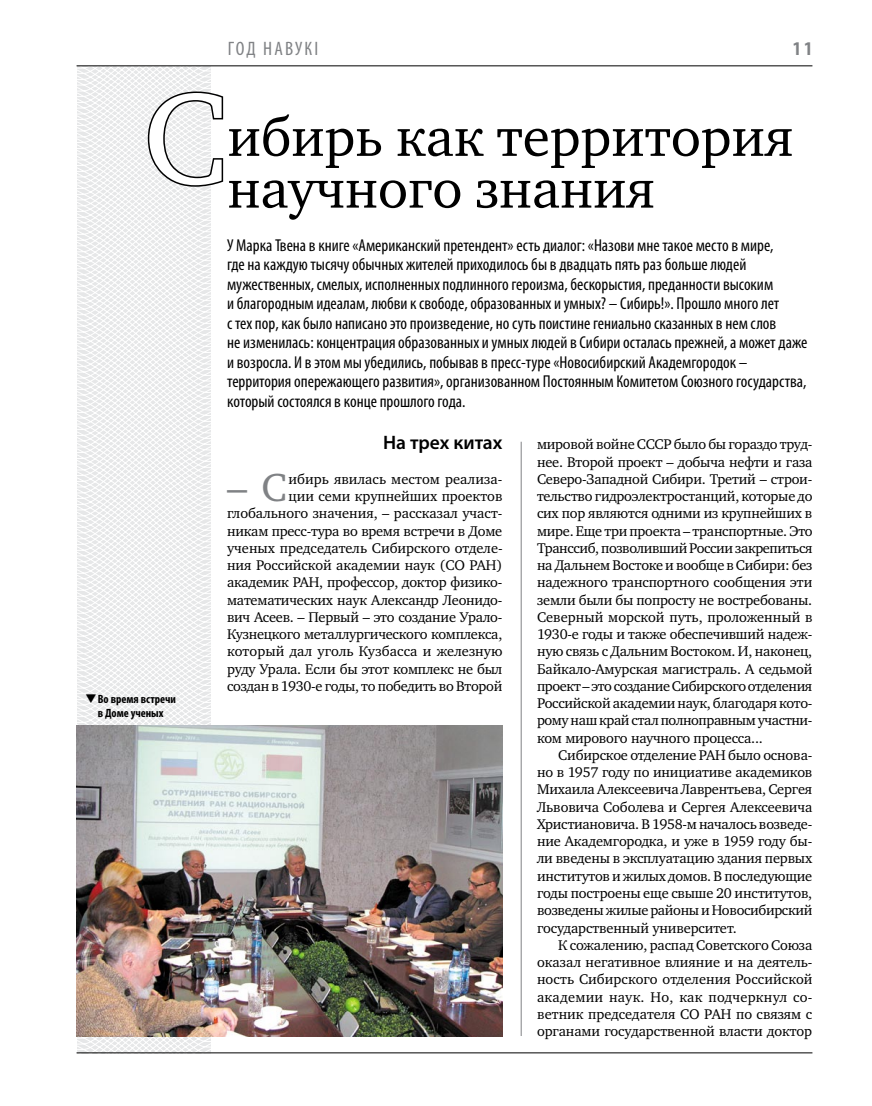
<style>
.page{position:relative;width:872px;height:1106px;background:#fff}
.page>*{position:absolute;margin:0;border:0;box-sizing:border-box;transform-origin:0 0}
.t1{font:132.6px "Charter C";color:#fff}
.t2{font:55.5px/51.8px "Charter C";color:#000}
.t3{font:40.05px "Charter C";color:#808285}
.t4{font:600 19.5px "Myriad Pro";color:#000}
.t5{font:condensed 19.5px "Myriad Pro";color:#808285}
.t6{font:700 condensed 19.5px "Myriad Pro";color:#808285}
.t7{font:condensed 17.25px/19.5px "Myriad Pro";color:#000}
.t8{font:14.4px/17.2px "Charter C";letter-spacing:-.015em;color:#000;text-align:justify}
.t9{font:700 condensed 12px/13.5px "Myriad Pro";color:#000;text-align:center}
</style>
<div class="page">
<hr style="left:521px;top:442px;width:1px;height:594px;background:#808285">
<svg style="left:76px;top:65px;width:192px;height:989px"></svg>
<svg style="left:146px;top:90px;width:79px;height:98px"></svg>
<img style="left:77px;top:725px;width:425px;height:311px">
<hr style="left:77px;top:1052px;width:735px;height:1px;background:#000">
<hr style="left:77px;top:65px;width:735px;height:1px;background:#000">
<svg style="left:97px;top:703px;width:12px;height:1px"></svg>
<h3 class="t5" style="left:228px;top:37px;width:92px">Год на вук і</h3>
<h3 class="t6" style="left:793px;top:37px;width:21px">11</h3>
<h1 class="t1" style="left:144px;top:65px;width:85px">С</h1>
<h2 class="t2" style="left:227px;top:112px;width:567px">ибирь как территория научного знания</h2>
<p class="t7" style="left:227px;top:235px;width:582px">У Марка Твена в книге «Американский претендент» есть диалог: «Назови мне такое место в мире,<br>где на каждую тысячу обычных жителей приходилось бы в двадцать пять раз больше людей мужественных, смелых, исполненных подлинного героизма, бескорыстия, преданности высоким<br>и благородным идеалам, любви к свободе, образованных и умных? – Сибирь!». Прошло много лет<br>с тех пор, как было написано это произведение, но суть поистине гениально сказанных в нем слов<br>не изменилась: концентрация образованных и умных людей в Сибири осталась прежней, а может даже и возросла. И в этом мы убедились, побывав в пресс-туре «Новосибирский Академгородок – территория опережающего развития», организованном Постоянным Комитетом Союзного государства, который состоялся в конце прошлого года.</p>
<p class="t9" style="left:85px;top:692px;width:92px">❑Во время встречи в Доме ученых</p>
<h3 class="t4" style="left:383px;top:430px;width:121px">На трех китах</h3>
<p class="t8" style="left:227px;top:470px;width:277px;text-align:right">ибирь явилась местом реализа-<br>ции семи крупнейших проектов глобального значения, – рассказал участ&shy;никам пресс-тура во время встречи в Доме ученых председатель Сибирского отделе&shy;ния Российской академии наук (СО РАН) академик РАН, профессор, доктор физико&shy;математических наук Александр Леонидо&shy;вич Асеев. – Первый – это создание Урало-Кузнецкого металлургического комплекса, который дал уголь Кузбасса и железную руду Урала. Если бы этот комплекс не был создан в 1930-е годы, то победить во Второй</p>
<h3 class="t3" style="left:227px;top:465px;width:61px">– С</h3>
<p class="t8" style="left:537px;top:436px;width:277px">мировой войне СССР было бы гораздо труд&shy;нее. Второй проект – добыча нефти и газа Северо-Западной Сибири. Третий – строи&shy;тельство гидроэлектростанций, которые до сих пор являются одними из крупнейших в мире. Еще три проекта – транспортные. Это Транссиб, позволивший России закрепиться на Дальнем Востоке и вообще в Сибири: без надежного транспортного сообщения эти земли были бы попросту не востребованы.<br>Северный морской путь, проложенный в 1930-е годы и также обеспечивший надеж&shy;ную связь с Дальним Востоком. И, наконец, Байкало-Амурская магистраль. А седьмой проект – это создание Сибирского отделения Российской академии наук, благодаря кото&shy;рому наш край стал полноправным участни&shy;ком мирового научного процесса...</p>
<p class="t8" style="left:537px;top:746px;width:277px;text-indent:21px">Сибирское отделение РАН было основа&shy;но в 1957 году по инициативе академиков Михаила Алексеевича Лаврентьева, Сергея Львовича Соболева и Сергея Алексеевича Христиановича. В 1958-м началось возведе&shy;ние Академгородка, и уже в 1959 году бы&shy;ли введены в эксплуатацию здания первых институтов и жилых домов. В последующие годы построены еще свыше 20 институтов, возведены жилые районы и Новосибирский государственный университет.</p>
<p class="t8" style="left:537px;top:936px;width:277px;text-indent:21px">К сожалению, распад Советского Союза оказал негативное влияние и на деятель&shy;ность Сибирского отделения Российской академии наук. Но, как подчеркнул со&shy;ветник председателя СО РАН по связям с органами государственной власти доктор</p>
</div>
